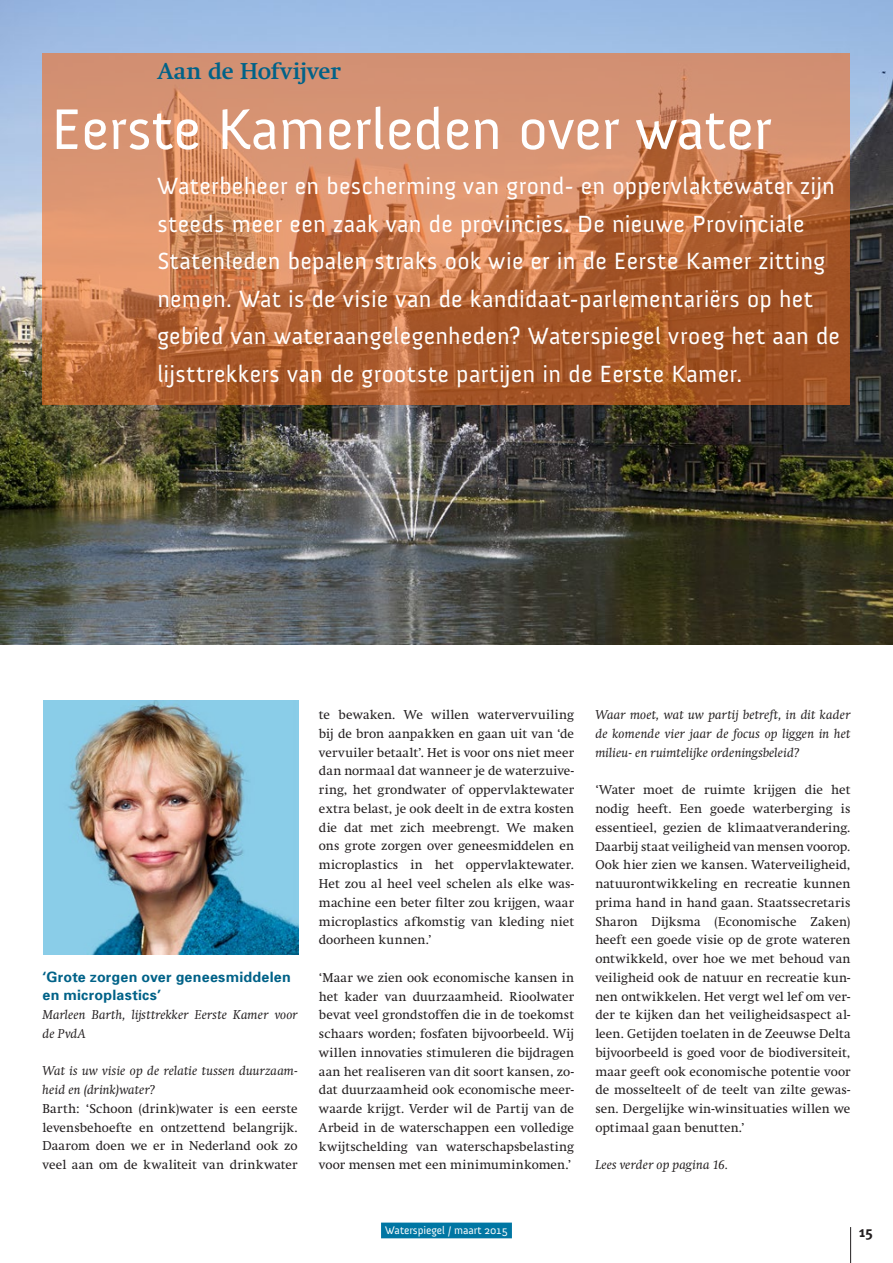
<style>
.page{position:relative;width:893px;height:1263px;background:#fff}
.page>*{position:absolute;margin:0;border:0;box-sizing:border-box;transform-origin:0 0}
.t1{font:58.5px "Anivers";color:#fff}
.t2{font:24px/37.5px "Anivers";letter-spacing:.015em;color:#fff}
.t3{font:700 22.5px "Swift";letter-spacing:-.005em;color:#006288}
.t4{font:700 15px "Meta Plus";color:#231f20}
.t5{font:700 14.25px/18.8px "Univers";letter-spacing:.015em;color:#006288}
.t6{font:12.75px/18.8px "Swift";letter-spacing:.01em;color:#231f20;text-align:justify}
.t7{font:italic 12.75px/18.8px "Swift";letter-spacing:.02em;color:#231f20}
.t8{font:11.25px "Anivers";color:#fff}
</style>
<div class="page">
<hr style="left:850px;top:1227px;width:1px;height:36px;background:#231f20">
<div style="left:381px;top:1222px;width:131px;height:16px;background:#0076a3"></div>
<img style="left:0;top:0;width:893px;height:644px">
<svg style="left:43px;top:53px;width:807px;height:352px;background:#c37850"></svg>
<img style="left:44px;top:700px;width:255px;height:255px">
<h3 class="t3" style="left:157px;top:58px;width:185px">Aan de Hofvijver</h3>
<h1 class="t1" style="left:51px;top:97px;width:722px">Eerste Kamerleden over water</h1>
<p class="t2" style="left:157px;top:168px;width:684px">Waterbeheer en bescherming van grond- en oppervlaktewater zijn steeds meer een zaak van de provincies. De nieuwe Provinciale Statenleden bepalen straks ook wie er in de Eerste Kamer zitting nemen. Wat is de visie van de kandidaat-parlementariërs op het gebied van wateraangelegenheden? Waterspiegel vroeg het aan de lijsttrekkers van de grootste partijen in de Eerste Kamer.</p>
<p class="t5" style="left:43px;top:967px;width:250px">‘Grote zorgen over geneesmiddelen en microplastics’</p>
<p class="t7" style="left:43px;top:1005px;width:257px">Marleen Barth, lijsttrekker Eerste Kamer voor de PvdA</p>
<p class="t7" style="left:43px;top:1062px;width:257px">Wat is uw visie op de relatie tussen duurzaam&shy;heid en (drink)water?</p>
<p class="t6" style="left:43px;top:1099px;width:257px">Barth: ‘Schoon (drink)water is een eerste levensbehoefte en ontzettend belangrijk.<br>Daarom doen we er in Nederland ook zo veel aan om de kwaliteit van drinkwater</p>
<p class="t6" style="left:319px;top:705px;width:257px">te bewaken. We willen watervervuiling bij de bron aanpakken en gaan uit van ‘de vervuiler betaalt’. Het is voor ons niet meer dan normaal dat wanneer je de waterzuive&shy;ring, het grondwater of oppervlaktewater extra belast, je ook deelt in de extra kosten die dat met zich meebrengt. We maken ons grote zorgen over geneesmiddelen en microplastics in het oppervlaktewater.<br>Het zou al heel veel schelen als elke was&shy;machine een beter filter zou krijgen, waar microplastics afkomstig van kleding niet doorheen kunnen.’</p>
<p class="t6" style="left:319px;top:968px;width:257px">‘Maar we zien ook economische kansen in het kader van duurzaamheid. Rioolwater bevat veel grondstoffen die in de toekomst schaars worden; fosfaten bijvoorbeeld. Wij willen innovaties stimuleren die bijdragen aan het realiseren van dit soort kansen, zo&shy;dat duurzaamheid ook economische meer&shy;waarde krijgt. Verder wil de Partij van de Arbeid in de waterschappen een volledige kwijtschelding van waterschapsbelasting voor mensen met een minimuminkomen.’</p>
<p class="t7" style="left:595px;top:705px;width:257px;text-align:justify">Waar moet, wat uw partij betreft, in dit kader de komende vier jaar de focus op liggen in het milieu- en ruimtelijke ordeningsbeleid?</p>
<p class="t6" style="left:595px;top:781px;width:257px">‘Water moet de ruimte krijgen die het nodig heeft. Een goede waterberging is essentieel, gezien de klimaatverandering.<br>Daarbij staat veiligheid van mensen voorop.<br>Ook hier zien we kansen. Waterveiligheid, natuurontwikkeling en recreatie kunnen prima hand in hand gaan. Staatssecretaris Sharon Dijksma (Economische Zaken) heeft een goede visie op de grote wateren ontwikkeld, over hoe we met behoud van veiligheid ook de natuur en recreatie kun&shy;nen ontwikkelen. Het vergt wel lef om ver&shy;der te kijken dan het veiligheidsaspect al&shy;leen. Getijden toelaten in de Zeeuwse Delta bijvoorbeeld is goed voor de biodiversiteit, maar geeft ook economische potentie voor de mosselteelt of de teelt van zilte gewas&shy;sen. Dergelijke win-winsituaties willen we optimaal gaan benutten.’</p>
<p class="t7" style="left:595px;top:1156px;width:134px">Lees verder op pagina 16.</p>
<p class="t8" style="left:385px;top:1224px;width:124px">Waterspiegel / maart 2015</p>
<p class="t4" style="left:859px;top:1223px;width:15px">15</p>
</div>
